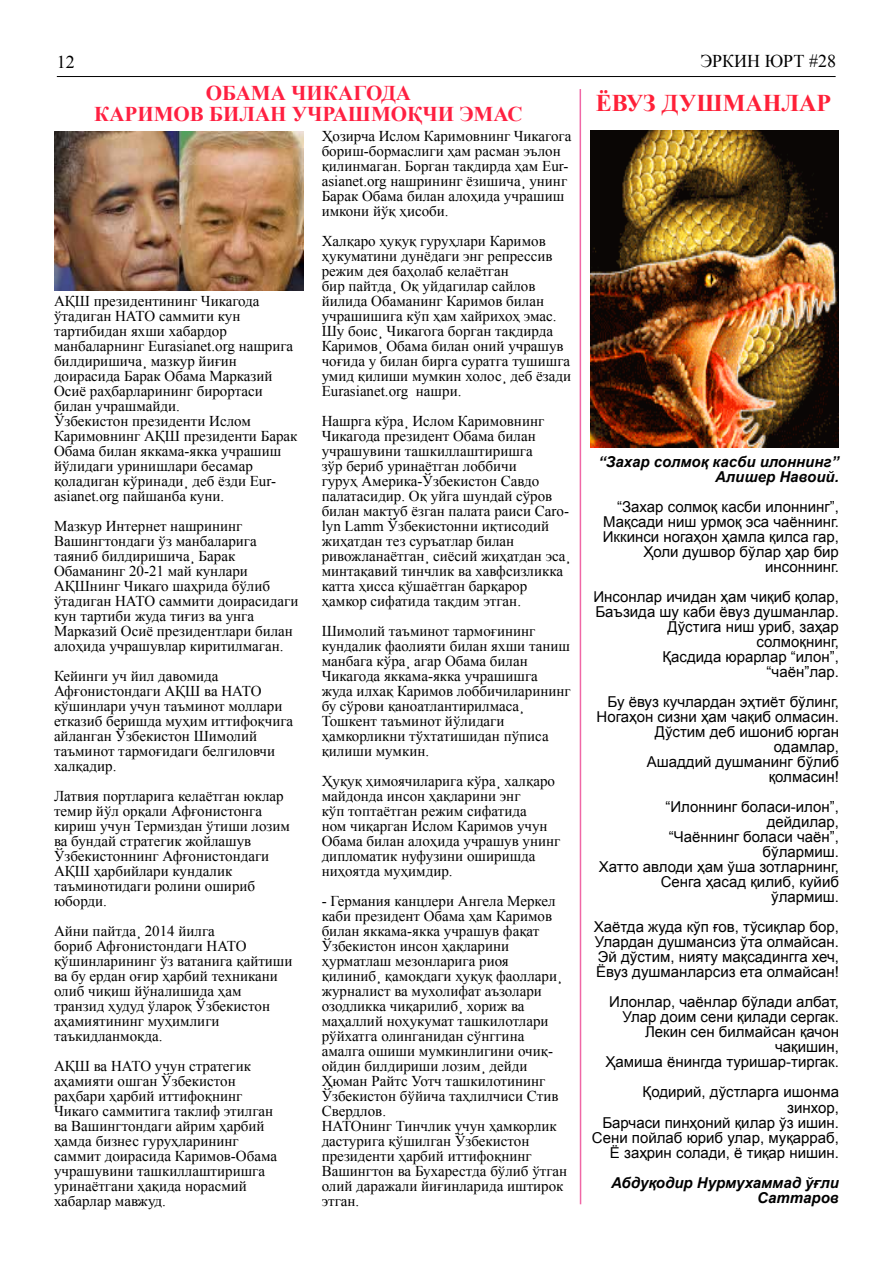
<style>
.page{position:relative;width:893px;height:1263px;background:#fff}
.page>*{position:absolute;margin:0;border:0;box-sizing:border-box;transform-origin:0 0}
.t1{font:700 24px "Times New Roman";color:#ff2038}
.t2{font:700 21px/21px "Times New Roman";color:#ff2041;text-align:center}
.t3{font:18px "Times New Roman";color:#000}
.t4{font:15px/15px "Times New Roman";color:#000}
.t5{font:15px/15px "Arial";color:#000;text-align:right}
.t6{font:italic 700 15px/15px "Arial";color:#000;text-align:right}
</style>
<div class="page">
<hr style="left:57px;top:76px;width:779px;height:1px;background:#000">
<img style="left:54px;top:132px;width:250px;height:158px">
<hr style="left:580px;top:89px;width:1px;height:1115px;background:#f067a6">
<img style="left:590px;top:130px;width:249px;height:317px">
<p class="t3" style="left:57px;top:50px;width:19px">12</p>
<p class="t3" style="left:700px;top:49px;width:137px">ЭРКИН ЮРТ #28</p>
<h2 class="t2" style="left:94px;top:82px;width:430px">Обама Чикагода<br>Каримов билан учрашмоқчи эмас</h2>
<h1 class="t1" style="left:596px;top:86px;width:237px">Ёвуз душманлар</h1>
<p class="t4" style="left:54px;top:293px;width:245px">АҚШ президентининг Чикагода ўтадиган НАТО саммити кун тартибидан яхши хабардор манбаларнинг Eurasianet.org нашрига билдиришича¸ мазкур йиғин доирасида Барак Обама Марказий<br>Осиë раҳбарларининг бирортаси билан учрашмайди.<br>Ўзбекистон президенти Ислом<br>Каримовнинг АҚШ президенти Барак<br>Обама билан яккама-якка учрашиш йўлидаги уринишлари бесамар қоладиган кўринади¸ деб ëзди Eur&shy;asianet.org пайшанба куни.</p>
<p class="t4" style="left:54px;top:518px;width:246px">Мазкур Интернет нашрининг<br>Вашингтондаги ўз манбаларига таяниб билдиришича¸ Барак<br>Обаманинг 20-21 май кунлари<br>АҚШнинг Чикаго шаҳрида бўлиб ўтадиган НАТО саммити доирасидаги кун тартиби жуда тиғиз ва унга<br>Марказий Осиë президентлари билан алоҳида учрашувлар киритилмаган.</p>
<p class="t4" style="left:54px;top:668px;width:241px">Кейинги уч йил давомида<br>Афғонистондаги АҚШ ва НАТО қўшинлари учун таъминот моллари етказиб беришда муҳим иттифоқчига айланган Ўзбекистон Шимолий таъминот тармоғидаги белгиловчи халқадир.</p>
<p class="t4" style="left:54px;top:788px;width:238px">Латвия портларига келаëтган юклар темир йўл орқали Афғонистонга кириш учун Термиздан ўтиши лозим ва бундай стратегик жойлашув<br>Ўзбекистоннинг Афғонистондаги<br>АҚШ ҳарбийлари кундалик таъминотидаги ролини ошириб юборди.</p>
<p class="t4" style="left:54px;top:923px;width:240px">Айни пайтда¸ 2014 йилга<br>бориб Афғонистондаги НАТО қўшинларининг ўз ватанига қайтиши ва бу ердан оғир ҳарбий техникани олиб чиқиш йўналишида ҳам транзид ҳудуд ўлароқ Ўзбекистон аҳамиятининг муҳимлиги таъкидланмоқда.</p>
<p class="t4" style="left:54px;top:1058px;width:225px">АҚШ ва НАТО учун стратегик аҳамияти ошган Ўзбекистон раҳбари ҳарбий иттифоқнинг<br>Чикаго саммитига таклиф этилган ва Вашингтондаги айрим ҳарбий ҳамда бизнес гуруҳларининг саммит доирасида Каримов-Обама учрашувини ташкиллаштиришга уринаëтгани ҳақида норасмий хабарлар мавжуд.</p>
<p class="t4" style="left:322px;top:128px;width:251px">Ҳозирча Ислом Каримовнинг Чикагога бориш-бормаслиги ҳам расман эълон қилинмаган. Борган тақдирда ҳам Eur&shy;asianet.org нашрининг ëзишича¸ унинг Барак Обама билан алоҳида учрашиш имкони йўқ ҳисоби.</p>
<p class="t4" style="left:322px;top:233px;width:251px">Халқаро ҳуқуқ гуруҳлари Каримов ҳукуматини дунëдаги энг репрессив режим дея баҳолаб келаëтган<br>бир пайтда¸ Оқ уйдагилар сайлов йилида Обаманинг Каримов билан учрашишига кўп ҳам хайрихоҳ эмас.<br>Шу боис¸ Чикагога борган тақдирда<br>Каримов¸ Обама билан оний учрашув чоғида у билан бирга суратга тушишга умид қилиши мумкин холос¸ деб ëзади<br>Eurasianet.org нашри.</p>
<p class="t4" style="left:322px;top:413px;width:250px">Нашрга кўра¸ Ислом Каримовнинг Чикагода президент Обама билан учрашувини ташкиллаштиришга<br>зўр бериб уринаëтган лоббичи<br>гуруҳ Америка-Ўзбекистон Савдо палатасидир. Оқ уйга шундай сўров билан мактуб ëзган палата раиси Caro&shy;lyn Lamm Ўзбекистонни иқтисодий жиҳатдан тез суръатлар билан ривожланаëтган¸ сиëсий жиҳатдан эса¸ минтақавий тинчлик ва хавфсизликка катта ҳисса қўшаëтган барқарор ҳамкор сифатида тақдим этган.</p>
<p class="t4" style="left:322px;top:623px;width:251px">Шимолий таъминот тармоғининг кундалик фаолияти билан яхши таниш манбага кўра¸ агар Обама билан<br>Чикагода яккама-якка учрашишга жуда илхақ Каримов лоббичиларининг бу сўрови қаноатлантирилмаса¸<br>Тошкент таъминот йўлидаги ҳамкорликни тўхтатишидан пўписа қилиши мумкин.</p>
<p class="t4" style="left:322px;top:773px;width:240px">Ҳуқуқ ҳимоячиларига кўра¸ халқаро майдонда инсон ҳақларини энг<br>кўп топтаëтган режим сифатида<br>ном чиқарган Ислом Каримов учун<br>Обама билан алоҳида учрашув унинг дипломатик нуфузини оширишда ниҳоятда муҳимдир.</p>
<p class="t4" style="left:322px;top:893px;width:247px">- Германия канцлери Ангела Меркел каби президент Обама ҳам Каримов билан яккама-якка учрашув фақат<br>Ўзбекистон инсон ҳақларини ҳурматлаш мезонларига риоя қилиниб¸ қамоқдаги ҳуқуқ фаоллари¸ журналист ва мухолифат аъзолари озодликка чиқарилиб¸ хориж ва маҳаллий ноҳукумат ташкилотлари рўйхатга олинганидан сўнггина амалга ошиши мумкинлигини очиқ&shy;ойдин билдириши лозим¸ дейди<br>Ҳюман Райтс Уотч ташкилотининг<br>Ўзбекистон бўйича таҳлилчиси Стив<br>Свердлов.<br>НАТОнинг Тинчлик учун ҳамкорлик дастурига қўшилган Ўзбекистон президенти ҳарбий иттифоқнинг<br>Вашингтон ва Бухарестда бўлиб ўтган олий даражали йиғинларида иштирок этган.</p>
<p class="t6" style="left:598px;top:455px;width:242px">“Захар солмоқ касби илоннинг”<br>Алишер Навоий.</p>
<p class="t5" style="left:603px;top:500px;width:238px">“Захар солмоқ касби илоннинг”,<br>Мақсади ниш урмоқ эса чаённинг.<br>Иккинси ногаҳон ҳамла қилса гар,<br>Ҳоли душвор бўлар ҳар бир инсоннинг.</p>
<p class="t5" style="left:593px;top:590px;width:247px">Инсонлар ичидан ҳам чиқиб қолар,<br>Баъзида шу каби ёвуз душманлар.<br>Дўстига ниш уриб, заҳар солмоқнинг,<br>Қасдида юрарлар “илон”, “чаён”лар.</p>
<p class="t5" style="left:596px;top:695px;width:244px">Бу ёвуз кучлардан эҳтиёт бўлинг,<br>Ногаҳон сизни ҳам чақиб олмасин.<br>Дўстим деб ишониб юрган одамлар,<br>Ашаддий душманинг бўлиб қолмасин!</p>
<p class="t5" style="left:599px;top:800px;width:242px">“Илоннинг боласи-илон”, дейдилар,<br>“Чаённинг боласи чаён”, бўлармиш.<br>Хатто авлоди ҳам ўша зотларнинг,<br>Сенга ҳасад қилиб, куйиб ўлармиш.</p>
<p class="t5" style="left:594px;top:920px;width:247px;text-align:justify">Хаётда жуда кўп ғов, тўсиқлар бор, Улардан душмансиз ўта олмайсан.<br>Эй дўстим, нияту мақсадингга хеч, Ёвуз душманларсиз ета олмайсан!</p>
<p class="t5" style="left:605px;top:995px;width:235px">Илонлар, чаёнлар бўлади албат,<br>Улар доим сени қилади сергак.<br>Лекин сен билмайсан қачон чақишин,<br>Ҳамиша ёнингда туришар-тиргак.</p>
<p class="t5" style="left:592px;top:1085px;width:249px">Қодирий, дўстларга ишонма зинхор,<br>Барчаси пинҳоний қилар ўз ишин.<br>Сени пойлаб юриб улар, муқарраб,<br>Ё заҳрин солади, ё тиқар нишин.</p>
<p class="t6" style="left:611px;top:1175px;width:229px">Абдуқодир Нурмухаммад ўғли<br>Саттаров</p>
</div>
